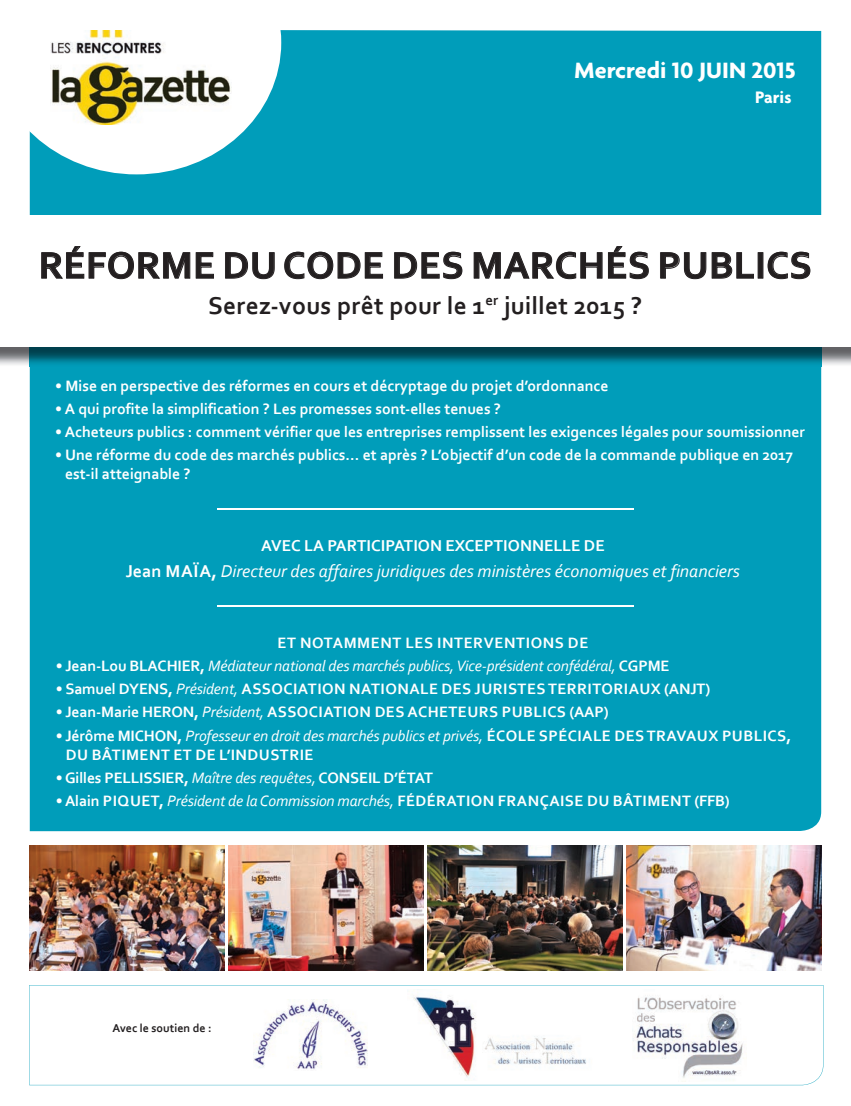
<style>
.page{position:relative;width:851px;height:1106px;background:#fff}
.page>*{position:absolute;margin:0;border:0;box-sizing:border-box;transform-origin:0 0}
.t1{font:700 39px "Corbel";letter-spacing:.01em;color:#231f20}
.t2{font:700 25.5px "Corbel";letter-spacing:.01em;color:#231f20}
.t3{font:700 24px "Agenda";color:#fff}
.t4{font:italic 18px "Corbel";color:#fff}
.t5{font:700 18px "Agenda";color:#fff}
.t6{font:700 16.5px "Corbel";color:#fff}
.t7{font:700 15.75px/18.9px "Corbel";color:#fff}
.t8{font:700 15.75px/18.9px "Corbel";letter-spacing:.03em;color:#fff}
.t9{font:italic 15.75px "Corbel";letter-spacing:-.01em;color:#fff}
.t10{font:700 15.75px "Corbel";letter-spacing:.04em;color:#fff}
.t11{font:700 12px "Corbel";color:#231f20}
.s1{font-weight:700;font-style:normal}
.s2{font-weight:400;font-style:italic}
</style>
<div class="page">
<svg style="left:29px;top:985px;width:794px;height:100px"></svg>
<div style="left:30px;top:30px;width:791px;height:801px;background:#009dba"></div>
<img style="left:30px;top:347px;width:791px;height:19px">
<div style="left:0;top:215px;width:850px;height:132px;background:#fff"></div>
<svg style="left:29px;top:30px;width:252px;height:144px"></svg>
<svg style="left:41px;top:246px;width:149px;height:33px"></svg>
<svg style="left:196px;top:252px;width:18px;height:27px"></svg>
<svg style="left:225px;top:252px;width:49px;height:27px"></svg>
<svg style="left:284px;top:252px;width:99px;height:27px"></svg>
<svg style="left:394px;top:252px;width:68px;height:27px"></svg>
<svg style="left:473px;top:252px;width:129px;height:27px"></svg>
<svg style="left:608px;top:246px;width:40px;height:33px"></svg>
<svg style="left:660px;top:252px;width:93px;height:27px"></svg>
<svg style="left:767px;top:252px;width:43px;height:27px"></svg>
<hr style="left:217px;top:508px;width:417px;height:1px;background:#fff">
<hr style="left:217px;top:605px;width:417px;height:2px;background:#fff">
<img style="left:50px;top:30px;width:181px;height:94px">
<img style="left:407px;top:989px;width:186px;height:91px">
<img style="left:632px;top:989px;width:114px;height:92px">
<img style="left:253px;top:999px;width:115px;height:71px">
<div style="left:104px;top:1023px;width:109px;height:15px;background:#fff"></div>
<img style="left:229px;top:846px;width:194px;height:124px">
<img style="left:427px;top:846px;width:195px;height:124px">
<img style="left:30px;top:846px;width:194px;height:124px">
<img style="left:626px;top:846px;width:195px;height:124px">
<h3 class="t3" style="left:574px;top:55px;width:223px">Mercredi 10 JUIN 2015</h3>
<p class="t5" style="left:755px;top:86px;width:38px">Paris</p>
<h1 class="t1" style="left:39px;top:241px;width:774px">RÉFORME DU CODE DES MARCHÉS PUBLICS</h1>
<h2 class="t2" style="left:208px;top:289px;width:435px">Serez-vous prêt pour le 1<sup>er</sup> juillet 2015 ?</h2>
<p class="t7" style="left:55px;top:376px;width:554px">• Mise en perspective des réformes en cours et décryptage du projet d’ordonnance</p>
<p class="t7" style="left:55px;top:399px;width:447px">• A qui profite la simplification ? Les promesses sont-elles tenues ?</p>
<p class="t7" style="left:55px;top:422px;width:751px">• Acheteurs publics : comment vérifier que les entreprises remplissent les exigences légales pour soumissionner</p>
<p class="t7" style="left:65px;top:445px;width:729px;text-indent:-10px">• Une réforme du code des marchés publics… et après ? L’objectif d’un code de la commande publique en 2017 est-il atteignable ?</p>
<p class="t6" style="left:261px;top:535px;width:345px">AVEC LA PARTICIPATION EXCEPTIONNELLE DE</p>
<p class="t4" style="left:126px;top:559px;width:615px"><span class="s1">Jean MAÏA,</span> Directeur des affaires juridiques des ministères économiques et financiers</p>
<p class="t10" style="left:277px;top:633px;width:312px">ET NOTAMMENT LES INTERVENTIONS DE</p>
<p class="t9" style="left:56px;top:656px;width:615px"><span class="s1">• Jean-Lou BLACHIER,</span> Médiateur national des marchés publics, Vice-président confédéral, <span class="s1">CGPME</span></p>
<p class="t8" style="left:56px;top:679px;width:655px">• Samuel DYENS, <span class="s2">Président,</span> ASSOCIATION NATIONALE DES JURISTES TERRITORIAUX (ANJT)</p>
<p class="t8" style="left:56px;top:702px;width:554px">• Jean-Marie HERON, <span class="s2">Président,</span> ASSOCIATION DES ACHETEURS PUBLICS (AAP)</p>
<p class="t8" style="left:66px;top:725px;width:727px;text-indent:-10px">• Jérôme MICHON, <span class="s2">Professeur en droit des marchés publics et privés,</span> ÉCOLE SPÉCIALE DES TRAVAUX PUBLICS,<br>DU BÂTIMENT ET DE L’INDUSTRIE</p>
<p class="t7" style="left:56px;top:767px;width:378px">• Gilles PELLISSIER, <span class="s2">Maître des requêtes,</span> CONSEIL D’ÉTAT</p>
<p class="t8" style="left:56px;top:790px;width:675px">• Alain PIQUET, <span class="s2">Président de la Commission marchés,</span> FÉDÉRATION FRANÇAISE DU BÂTIMENT (FFB)</p>
<p class="t11" style="left:112px;top:1020px;width:101px">Avec le soutien de :</p>
</div>
